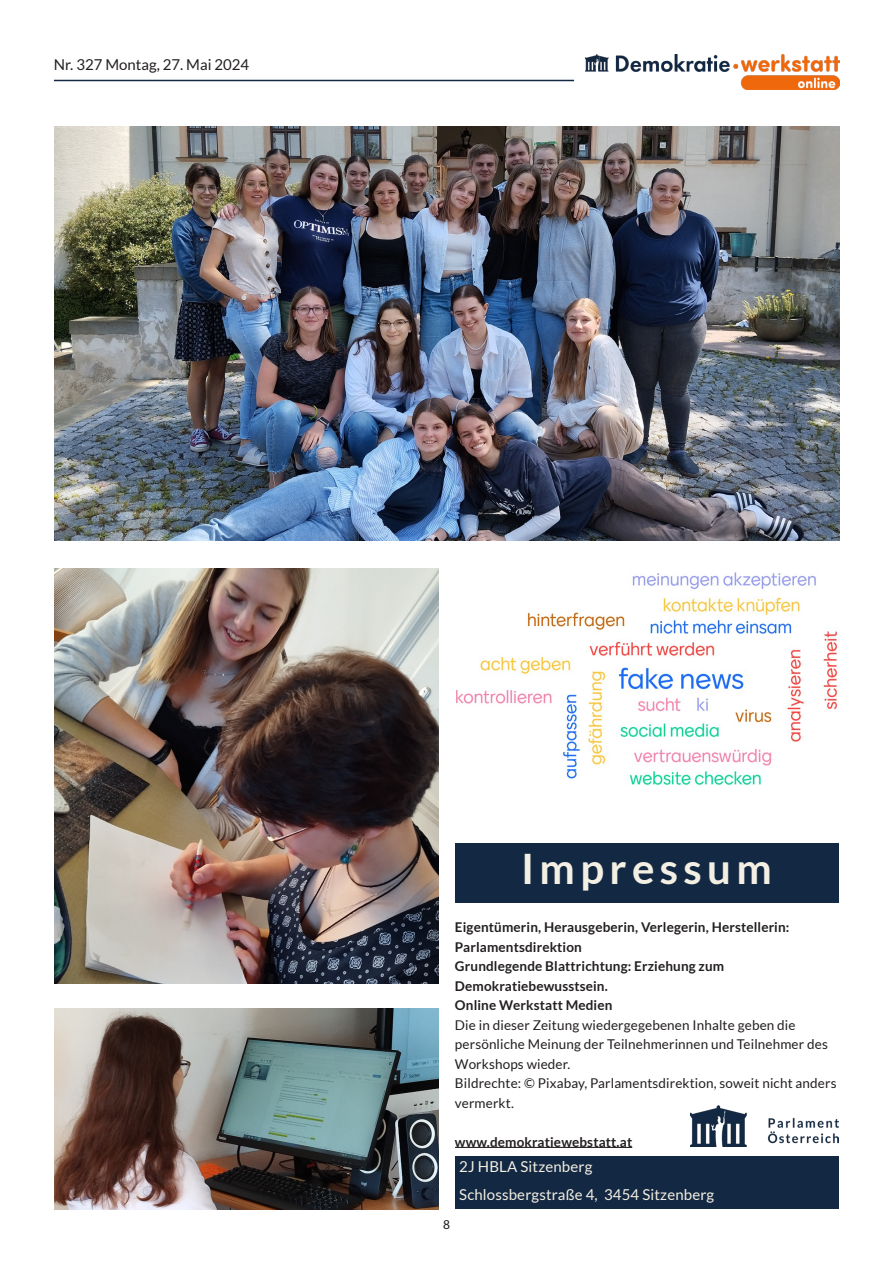
<style>
.page{position:relative;width:893px;height:1263px;background:#fff}
.page>*{position:absolute;margin:0;border:0;box-sizing:border-box;transform-origin:0 0}
.t1{font:700 42px "Lato";letter-spacing:.13em;color:#f3efe3}
.t2{font:15px "Lato";letter-spacing:.01em;color:#f3efe3}
.t3{font:15px "Lato";color:#231f20}
.t4{font:13.5px/19.5px "Lato";letter-spacing:.01em;color:#231f20}
.t5{font:700 13.5px/19.5px "Lato";letter-spacing:.01em;color:#231f20}
.t6{font:13.5px "Myriad Pro";color:#231f20}
</style>
<div class="page">
<hr style="left:54px;top:80px;width:520px;height:1px;background:#132843">
<img style="left:586px;top:54px;width:254px;height:35px">
<img style="left:55px;top:126px;width:784px;height:414px">
<img style="left:55px;top:569px;width:383px;height:414px">
<img style="left:55px;top:1008px;width:384px;height:201px">
<img style="left:456px;top:572px;width:382px;height:214px">
<hr style="left:455px;top:1147px;width:177px;height:1px;background:#231f20">
<div style="left:455px;top:843px;width:383px;height:59px;background:#132843"></div>
<div style="left:455px;top:1156px;width:384px;height:53px;background:#132843"></div>
<img style="left:691px;top:1105px;width:148px;height:41px">
<p class="t3" style="left:54px;top:56px;width:197px">Nr. 327 Montag, 27. Mai 2024</p>
<p class="t1" style="left:521px;top:845px;width:252px">Impressum</p>
<p class="t5" style="left:455px;top:917px;width:336px">Eigentümerin, Herausgeberin, Verlegerin, Herstellerin:<br>Parlamentsdirektion</p>
<p class="t5" style="left:455px;top:956px;width:271px">Grundlegende Blattrichtung: Erziehung zum<br>Demokratiebewusstsein.</p>
<p class="t5" style="left:455px;top:995px;width:159px">Online Werkstatt Medien</p>
<p class="t4" style="left:455px;top:1015px;width:374px">Die in dieser Zeitung wiedergegebenen Inhalte geben die persönliche Meinung der Teilnehmerinnen und Teilnehmer des<br>Workshops wieder.</p>
<p class="t4" style="left:455px;top:1073px;width:383px">Bildrechte: © Pixabay, Parlamentsdirektion, soweit nicht anders vermerkt.</p>
<p class="t5" style="left:455px;top:1132px;width:179px">www.demokratiewebstatt.at</p>
<p class="t6" style="left:443px;top:1216px;width:8px">8</p>
<p class="t2" style="left:459px;top:1159px;width:135px">2J HBLA Sitzenberg</p>
<p class="t2" style="left:459px;top:1186px;width:257px">Schlossbergstraße 4, 3454 Sitzenberg</p>
</div>
